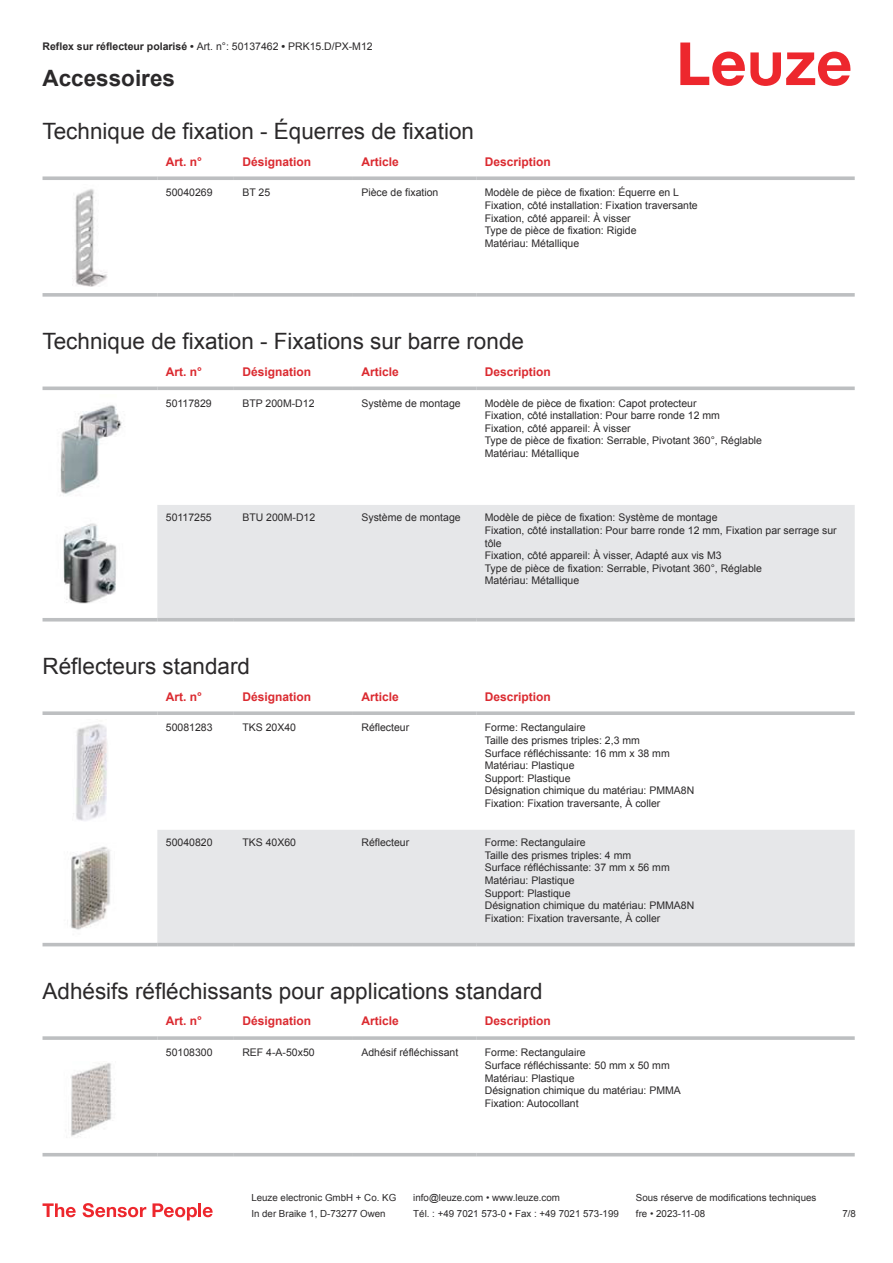
<style>
.page{position:relative;width:893px;height:1263px;background:#fff}
.page>*{position:absolute;margin:0;border:0;box-sizing:border-box;transform-origin:0 0}
.t1{font:22.5px "Arial";color:#2b292a}
.t2{font:700 22.5px "Arial";color:#2b292a}
.t3{font:700 12px "Arial";color:#db2a30}
.t4{font:10.5px/12.6px "Arial";color:#2b292a}
.t5{font:700 10.5px "Arial";color:#2b292a}
.t6{font:9.75px "Arial";color:#2b292a}
.s1{font-weight:400}
</style>
<div class="page">
<svg style="left:680px;top:43px;width:170px;height:43px"></svg>
<svg style="left:43px;top:176px;width:114px;height:4px"></svg>
<svg style="left:157px;top:176px;width:77px;height:4px"></svg>
<svg style="left:234px;top:176px;width:119px;height:4px"></svg>
<svg style="left:353px;top:176px;width:123px;height:4px"></svg>
<svg style="left:476px;top:176px;width:379px;height:4px;fill:#bdbfc1"></svg>
<svg style="left:43px;top:293px;width:114px;height:4px"></svg>
<svg style="left:157px;top:293px;width:77px;height:4px"></svg>
<svg style="left:234px;top:293px;width:119px;height:4px"></svg>
<svg style="left:353px;top:293px;width:123px;height:4px"></svg>
<svg style="left:476px;top:293px;width:379px;height:4px;fill:#c1c3c5"></svg>
<img style="left:75px;top:189px;width:32px;height:98px">
<div style="left:157px;top:505px;width:698px;height:113px;background:#e6e7e9"></div>
<svg style="left:43px;top:386px;width:114px;height:4px"></svg>
<svg style="left:157px;top:386px;width:77px;height:4px"></svg>
<svg style="left:234px;top:386px;width:119px;height:4px"></svg>
<svg style="left:353px;top:386px;width:123px;height:4px"></svg>
<svg style="left:476px;top:386px;width:379px;height:4px;fill:#bdbfc1"></svg>
<hr style="left:43px;top:618px;width:114px;height:3px;background:#bdbfc1">
<hr style="left:157px;top:618px;width:77px;height:3px;background:#bdbfc1">
<hr style="left:234px;top:618px;width:119px;height:3px;background:#bdbfc1">
<hr style="left:353px;top:618px;width:123px;height:3px;background:#bdbfc1">
<hr style="left:476px;top:618px;width:379px;height:3px;background:#bdbfc1">
<img style="left:60px;top:405px;width:62px;height:89px">
<img style="left:63px;top:523px;width:54px;height:81px">
<div style="left:157px;top:830px;width:698px;height:113px;background:#e6e7e9"></div>
<svg style="left:43px;top:711px;width:114px;height:4px"></svg>
<svg style="left:157px;top:711px;width:77px;height:4px"></svg>
<svg style="left:234px;top:711px;width:119px;height:4px"></svg>
<svg style="left:353px;top:711px;width:123px;height:4px"></svg>
<svg style="left:476px;top:711px;width:379px;height:4px;fill:#bdbfc1"></svg>
<hr style="left:43px;top:943px;width:114px;height:3px;background:#bdbfc1">
<hr style="left:157px;top:943px;width:77px;height:3px;background:#bdbfc1">
<hr style="left:234px;top:943px;width:119px;height:3px;background:#bdbfc1">
<hr style="left:353px;top:943px;width:123px;height:3px;background:#bdbfc1">
<hr style="left:476px;top:943px;width:379px;height:3px;background:#bdbfc1">
<img style="left:73px;top:724px;width:34px;height:97px">
<img style="left:70px;top:846px;width:41px;height:84px">
<svg style="left:43px;top:1156px;width:812px;height:1px"></svg>
<svg style="left:43px;top:1036px;width:114px;height:4px"></svg>
<svg style="left:157px;top:1036px;width:77px;height:4px"></svg>
<svg style="left:234px;top:1036px;width:119px;height:4px"></svg>
<svg style="left:353px;top:1036px;width:123px;height:4px"></svg>
<svg style="left:476px;top:1036px;width:379px;height:4px;fill:#c4c6c7"></svg>
<hr style="left:43px;top:1153px;width:114px;height:3px;background:#bdbfc1">
<hr style="left:157px;top:1153px;width:77px;height:3px;background:#bdbfc1">
<hr style="left:234px;top:1153px;width:119px;height:3px;background:#bdbfc1">
<hr style="left:353px;top:1153px;width:123px;height:3px;background:#bdbfc1">
<hr style="left:476px;top:1153px;width:379px;height:3px;background:#bdbfc1">
<img style="left:71px;top:1063px;width:41px;height:74px">
<svg style="left:43px;top:1203px;width:33px;height:14px"></svg>
<svg style="left:83px;top:1203px;width:63px;height:14px"></svg>
<svg style="left:153px;top:1203px;width:44px;height:17px"></svg>
<hr style="left:198px;top:1203px;width:3px;height:14px;background:#ed272d">
<svg style="left:203px;top:1207px;width:10px;height:10px"></svg>
<p class="t5" style="left:43px;top:43px;width:332px">Reflex sur réflecteur polarisé • <span class="s1">Art. n°: 50137462</span> • <span class="s1">PRK15.D/PX-M12</span></p>
<h1 class="t2" style="left:43px;top:70px;width:134px">Accessoires</h1>
<h1 class="t1" style="left:43px;top:123px;width:433px">Technique de fixation - Équerres de fixation</h1>
<p class="t3" style="left:166px;top:157px;width:38px">Art. n°</p>
<p class="t3" style="left:242px;top:157px;width:70px">Désignation</p>
<p class="t3" style="left:361px;top:157px;width:39px">Article</p>
<p class="t3" style="left:485px;top:157px;width:68px">Description</p>
<p class="t4" style="left:166px;top:187px;width:48px">50040269</p>
<p class="t4" style="left:242px;top:187px;width:29px">BT 25</p>
<p class="t4" style="left:361px;top:187px;width:79px">Pièce de fixation</p>
<p class="t4" style="left:485px;top:187px;width:215px">Modèle de pièce de fixation: Équerre en L Fixation, côté installation: Fixation traversante Fixation, côté appareil: À visser<br>Type de pièce de fixation: Rigide<br>Matériau: Métallique</p>
<h1 class="t1" style="left:43px;top:333px;width:483px">Technique de fixation - Fixations sur barre ronde</h1>
<p class="t3" style="left:166px;top:367px;width:38px">Art. n°</p>
<p class="t3" style="left:242px;top:367px;width:70px">Désignation</p>
<p class="t3" style="left:361px;top:367px;width:39px">Article</p>
<p class="t3" style="left:485px;top:367px;width:68px">Description</p>
<p class="t4" style="left:166px;top:397px;width:47px">50117829</p>
<p class="t4" style="left:242px;top:397px;width:74px">BTP 200M-D12</p>
<p class="t4" style="left:361px;top:397px;width:101px">Système de montage</p>
<p class="t4" style="left:485px;top:397px;width:279px">Modèle de pièce de fixation: Capot protecteur<br>Fixation, côté installation: Pour barre ronde 12 mm Fixation, côté appareil: À visser<br>Type de pièce de fixation: Serrable, Pivotant 360°, Réglable Matériau: Métallique</p>
<p class="t4" style="left:166px;top:512px;width:47px">50117255</p>
<p class="t4" style="left:242px;top:512px;width:74px">BTU 200M-D12</p>
<p class="t4" style="left:361px;top:512px;width:101px">Système de montage</p>
<p class="t4" style="left:485px;top:512px;width:353px">Modèle de pièce de fixation: Système de montage<br>Fixation, côté installation: Pour barre ronde 12 mm, Fixation par serrage sur tôle<br>Fixation, côté appareil: À visser, Adapté aux vis M3<br>Type de pièce de fixation: Serrable, Pivotant 360°, Réglable<br>Matériau: Métallique</p>
<h1 class="t1" style="left:43px;top:658px;width:209px">Réflecteurs standard</h1>
<p class="t3" style="left:166px;top:692px;width:38px">Art. n°</p>
<p class="t3" style="left:242px;top:692px;width:70px">Désignation</p>
<p class="t3" style="left:361px;top:692px;width:39px">Article</p>
<p class="t3" style="left:485px;top:692px;width:68px">Description</p>
<p class="t4" style="left:166px;top:722px;width:48px">50081283</p>
<p class="t4" style="left:242px;top:722px;width:55px">TKS 20X40</p>
<p class="t4" style="left:361px;top:722px;width:49px">Réflecteur</p>
<p class="t4" style="left:485px;top:722px;width:211px">Forme: Rectangulaire<br>Taille des prismes triples: 2,3 mm<br>Surface réfléchissante: 16 mm x 38 mm<br>Matériau: Plastique<br>Support: Plastique<br>Désignation chimique du matériau: PMMA8N<br>Fixation: Fixation traversante, À coller</p>
<p class="t4" style="left:166px;top:837px;width:48px">50040820</p>
<p class="t4" style="left:242px;top:837px;width:55px">TKS 40X60</p>
<p class="t4" style="left:361px;top:837px;width:49px">Réflecteur</p>
<p class="t4" style="left:485px;top:837px;width:211px">Forme: Rectangulaire<br>Taille des prismes triples: 4 mm<br>Surface réfléchissante: 37 mm x 56 mm<br>Matériau: Plastique<br>Support: Plastique<br>Désignation chimique du matériau: PMMA8N<br>Fixation: Fixation traversante, À coller</p>
<h1 class="t1" style="left:43px;top:983px;width:502px">Adhésifs réfléchissants pour applications standard</h1>
<p class="t3" style="left:166px;top:1017px;width:38px">Art. n°</p>
<p class="t3" style="left:242px;top:1017px;width:70px">Désignation</p>
<p class="t3" style="left:361px;top:1017px;width:39px">Article</p>
<p class="t3" style="left:485px;top:1017px;width:68px">Description</p>
<p class="t4" style="left:166px;top:1047px;width:48px">50108300</p>
<p class="t4" style="left:242px;top:1047px;width:74px">REF 4-A-50x50</p>
<p class="t4" style="left:361px;top:1047px;width:98px">Adhésif réfléchissant</p>
<p class="t4" style="left:485px;top:1047px;width:198px">Forme: Rectangulaire<br>Surface réfléchissante: 50 mm x 50 mm<br>Matériau: Plastique<br>Désignation chimique du matériau: PMMA<br>Fixation: Autocollant</p>
<p class="t6" style="left:251px;top:1194px;width:146px">Leuze electronic GmbH + Co. KG</p>
<p class="t6" style="left:413px;top:1194px;width:148px">info@leuze.com • www.leuze.com</p>
<p class="t6" style="left:636px;top:1194px;width:182px">Sous réserve de modifications techniques</p>
<p class="t6" style="left:251px;top:1210px;width:136px">In der Braike 1, D-73277 Owen</p>
<p class="t6" style="left:413px;top:1210px;width:207px">Tél. : +49 7021 573-0 • Fax : +49 7021 573-199</p>
<p class="t6" style="left:636px;top:1210px;width:71px">fre • 2023-11-08</p>
<p class="t6" style="left:842px;top:1210px;width:15px">7 /8</p>
</div>
